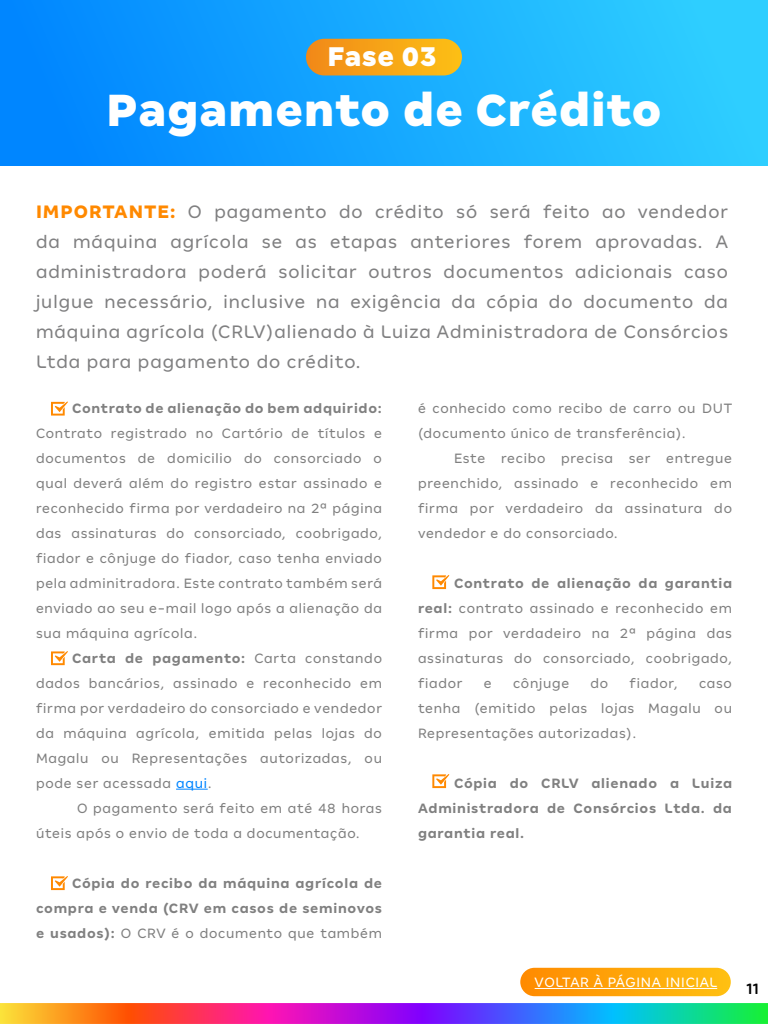
<style>
.page{position:relative;width:768px;height:1024px;background:#fff}
.page>*{position:absolute;margin:0;border:0;box-sizing:border-box;transform-origin:0 0}
.t1{font:900 50px "Magalu Textos Beta";color:#fff}
.t2{font:900 30px "Magalu Textos Beta";color:#fff}
.t3{font:20px/30px "Magalu Titulos";letter-spacing:.05em;color:#808081;text-align:justify}
.t4{font:500 17px "Magalu Submarcas";color:#000}
.t5{font:15px/25px "Magalu Titulos";letter-spacing:.05em;color:#808080;text-align:justify}
.t6{font:700 15px/25px "Magalu Titulos";letter-spacing:.05em;color:#808080;text-align:justify}
.t7{font:15px "Magalu Titulos";letter-spacing:.05em;color:#fff}
.s1{font-weight:800;color:#ff8900}
.s2{font-weight:700}
.s3{color:#0085ff}
.s4{font-weight:400}
</style>
<div class="page">
<div style="left:0;top:0;width:768px;height:166px;background:linear-gradient(to right,#0082ff,#30d1ff)"></div>
<div style="left:306px;top:39px;width:156px;height:36px;background:linear-gradient(to right,#f18918,#fcc016);border-radius:18px"></div>
<hr style="left:176px;top:789px;width:32px;height:1px;background:#0085ff">
<svg style="left:51px;top:401px;width:17px;height:15px"></svg>
<svg style="left:51px;top:651px;width:17px;height:14px"></svg>
<svg style="left:51px;top:876px;width:17px;height:14px"></svg>
<svg style="left:432px;top:774px;width:17px;height:14px"></svg>
<svg style="left:432px;top:575px;width:17px;height:14px"></svg>
<img style="left:0;top:1003px;width:768px;height:21px">
<div style="left:520px;top:968px;width:211px;height:28px;background:linear-gradient(to right,#ff8a01,#ffc012);border-radius:14px"></div>
<hr style="left:535px;top:988px;width:182px;height:1px;background:#fff">
<h2 class="t2" style="left:327px;top:38px;width:111px">Fase 03</h2>
<h1 class="t1" style="left:106px;top:80px;width:558px">Pagamento de Crédito</h1>
<p class="t3" style="left:36px;top:197px;width:694px"><span class="s1">IMPORTANTE:</span> O pagamento do crédito só será feito ao vendedor da máquina agrícola se as etapas anteriores forem aprovadas. A administradora poderá solicitar outros documentos adicionais caso julgue necessário, inclusive na exigência da cópia do documento da máquina agrícola (CRLV)alienado à Luiza Administradora de Consórcios Ltda para pagamento do crédito.</p>
<p class="t6" style="left:72px;top:396px;width:311px">Contrato de alienação do bem adquirido:</p>
<p class="t5" style="left:36px;top:421px;width:348px">Contrato registrado no Cartório de títulos e documentos de domicilio do consorciado o qual deverá além do registro estar assinado e reconhecido firma por verdadeiro na 2ª página das assinaturas do consorciado, coobrigado, fiador e cônjuge do fiador, caso tenha enviado pela adminitradora. Este contrato também será enviado ao seu e-mail logo após a alienação da sua máquina agrícola.</p>
<p class="t5" style="left:36px;top:646px;width:348px;text-indent:36px"><span class="s2">Carta de pagamento:</span> Carta constando dados bancários, assinado e reconhecido em firma por verdadeiro do consorciado e vendedor da máquina agrícola, emitida pelas lojas do Magalu ou Representações autorizadas, ou pode ser acessada <span class="s3">aqui</span>.</p>
<p class="t5" style="left:36px;top:796px;width:347px;text-indent:41px">O pagamento será feito em até 48 horas úteis após o envio de toda a documentação.</p>
<p class="t6" style="left:36px;top:871px;width:348px;text-indent:36px">Cópia do recibo da máquina agrícola de compra e venda (CRV em casos de seminovos e usados): <span class="s4">O CRV é o documento que também</span></p>
<p class="t5" style="left:418px;top:396px;width:316px">é conhecido como recibo de carro ou DUT (documento único de transferência).</p>
<p class="t5" style="left:418px;top:446px;width:316px;text-indent:36px">Este recibo precisa ser entregue preenchido, assinado e reconhecido em firma por verdadeiro da assinatura do vendedor e do consorciado.</p>
<p class="t5" style="left:418px;top:571px;width:316px;text-indent:36px"><span class="s2">Contrato de alienação da garantia real:</span> contrato assinado e reconhecido em firma por verdadeiro na 2ª página das assinaturas do consorciado, coobrigado, fiador</p>
<p class="t5" style="left:484px;top:671px;width:9px">e</p>
<p class="t5" style="left:513px;top:671px;width:58px">cônjuge</p>
<p class="t5" style="left:591px;top:671px;width:19px">do</p>
<p class="t5" style="left:630px;top:671px;width:50px">fiador,</p>
<p class="t5" style="left:418px;top:671px;width:316px;text-indent:281px">caso tenha (emitido pelas lojas Magalu ou Representações autorizadas).</p>
<p class="t6" style="left:418px;top:771px;width:316px;text-indent:36px">Cópia do CRLV alienado a Luiza Administradora de Consórcios Ltda. da garantia real.</p>
<p class="t7" style="left:535px;top:975px;width:184px">VOLTAR À PÁGINA INICIAL</p>
<p class="t4" style="left:746px;top:980px;width:14px">11</p>
</div>
